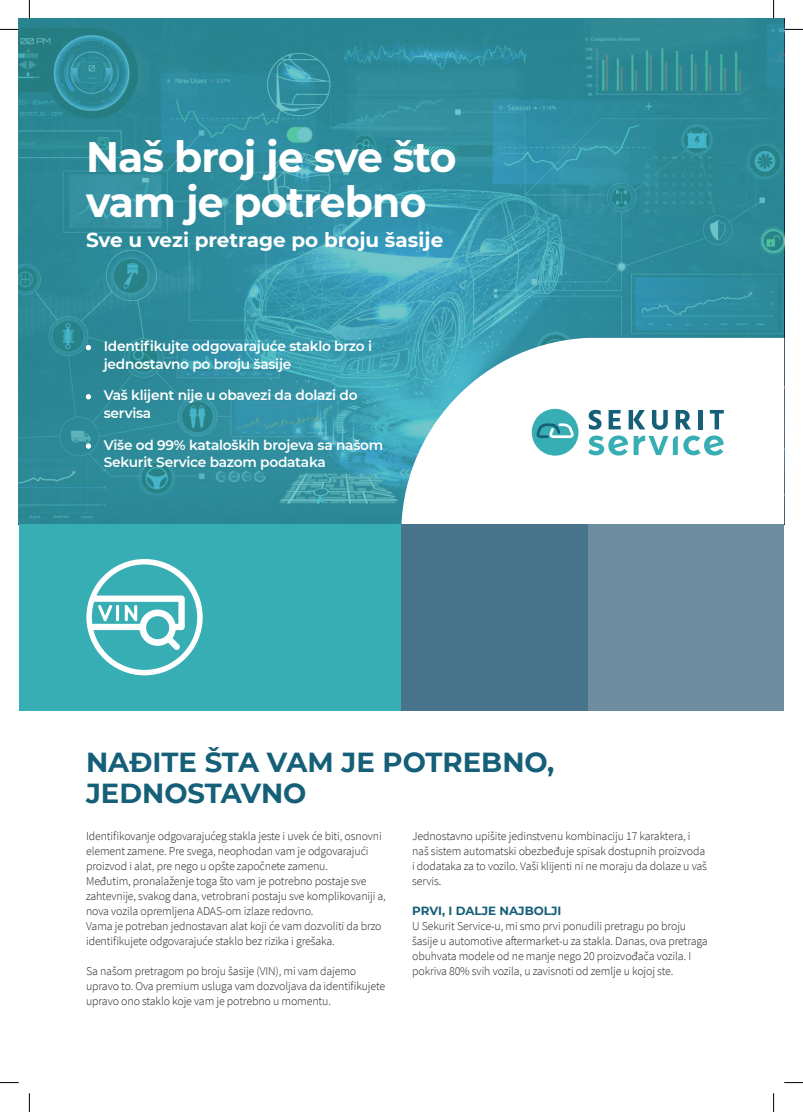
<style>
.page{position:relative;width:803px;height:1112px;background:#fff}
.page>*{position:absolute;margin:0;border:0;box-sizing:border-box;transform-origin:0 0}
.t1{font:700 42.5px/45px "Montserrat";letter-spacing:-.02em;color:#fff;scale:.96 1}
.t2{font:700 27.5px/30px "Montserrat";color:#155f78}
.t3{font:700 20px "Montserrat";color:#fff}
.t4{font:600 13.75px/17.5px "Montserrat";letter-spacing:-.02em;color:#fff}
.t5{font:300 11.88px/15px "Source Sans Pro";letter-spacing:-.01em;color:#231f20}
.t6{font:700 11.88px "Montserrat";color:#155f78}
.s1{font-family:"Source Sans Pro";font-weight:700}
</style>
<div class="page">
<svg style="left:19px;top:19px;width:765px;height:505px;background:#318f9f"></svg>
<svg style="left:401px;top:338px;width:383px;height:186px"></svg>
<div style="left:19px;top:524px;width:382px;height:186px;background:#36aeb4"></div>
<div style="left:587px;top:524px;width:197px;height:186px;background:#6e8ca0"></div>
<div style="left:401px;top:524px;width:186px;height:186px;background:#47748b"></div>
<svg style="left:86px;top:559px;width:117px;height:116px"></svg>
<svg style="left:589px;top:410px;width:12px;height:19px"></svg>
<svg style="left:608px;top:410px;width:13px;height:19px"></svg>
<svg style="left:629px;top:410px;width:16px;height:19px"></svg>
<svg style="left:652px;top:410px;width:16px;height:19px"></svg>
<svg style="left:676px;top:410px;width:15px;height:19px"></svg>
<hr style="left:698px;top:410px;width:4px;height:19px;background:#155f78">
<svg style="left:710px;top:410px;width:14px;height:19px"></svg>
<svg style="left:588px;top:435px;width:136px;height:20px"></svg>
<div style="left:532px;top:409px;width:46px;height:46px;background:#36aeb4;border-radius:50%"></div>
<svg style="left:536px;top:423px;width:38px;height:15px"></svg>
<svg style="left:0;top:29px;width:19px;height:1px"></svg>
<svg style="left:784px;top:29px;width:19px;height:1px"></svg>
<svg style="left:0;top:1082px;width:19px;height:1px"></svg>
<svg style="left:784px;top:1082px;width:19px;height:1px"></svg>
<svg style="left:29px;top:0;width:1px;height:19px"></svg>
<svg style="left:29px;top:1093px;width:1px;height:18px"></svg>
<svg style="left:773px;top:0;width:1px;height:19px"></svg>
<svg style="left:773px;top:1093px;width:1px;height:18px"></svg>
<h1 class="t1" style="left:86px;top:132px;width:387px">Naš broj je sve što vam je potrebno</h1>
<h3 class="t3" style="left:86px;top:225px;width:359px">Sve u vezi pretrage po broju šasije</h3>
<p class="t4" style="left:104px;top:337px;width:270px;text-indent:-18px"><span class="s1">•</span> Identifikujte odgovarajuće staklo brzo i jednostavno po broju šasije</p>
<p class="t4" style="left:104px;top:386px;width:255px;text-indent:-18px"><span class="s1">•</span> Vaš klijent nije u obavezi da dolazi do servisa</p>
<p class="t4" style="left:104px;top:435px;width:281px;text-indent:-18px"><span class="s1">•</span> Više od 99% kataloških brojeva sa našom<br>Sekurit Service bazom podataka</p>
<h2 class="t2" style="left:86px;top:746px;width:470px">NAĐITE ŠTA VAM JE POTREBNO,<br>JEDNOSTAVNO</h2>
<p class="t5" style="left:86px;top:828px;width:301px">Identifikovanje odgovarajućeg stakla jeste i uvek će biti, osnovni element zamene. Pre svega, neophodan vam je odgovarajući proizvod i alat, pre nego u opšte započnete zamenu.<br>Međutim, pronalaženje toga što vam je potrebno postaje sve zahtevnije, svakog dana, vetrobrani postaju sve komplikovaniji a, nova vozila opremljena ADAS-om izlaze redovno.<br>Vama je potreban jednostavan alat koji će vam dozvoliti da brzo identifikujete odgovarajuće staklo bez rizika i grešaka.</p>
<p class="t5" style="left:86px;top:963px;width:301px">Sa našom pretragom po broju šasije (VIN), mi vam dajemo upravo to. Ova premium usluga vam dozvoljava da identifikujete upravo ono staklo koje vam je potrebno u momentu.</p>
<p class="t5" style="left:412px;top:828px;width:296px">Jednostavno upišite jedinstvenu kombinaciju 17 karaktera, i naš sistem automatski obezbeđuje spisak dostupnih proizvoda i dodataka za to vozilo. Vaši klijenti ni ne moraju da dolaze u vaš servis.</p>
<p class="t6" style="left:412px;top:902px;width:151px">PRVI, I DALJE NAJBOLJI</p>
<p class="t5" style="left:412px;top:918px;width:297px">U Sekurit Service-u, mi smo prvi ponudili pretragu po broju šasije u automotive aftermarket-u za stakla. Danas, ova pretraga obuhvata modele od ne manje nego 20 proizvođača vozila. I pokriva 80% svih vozila, u zavisnoti od zemlje u kojoj ste.</p>
</div>
